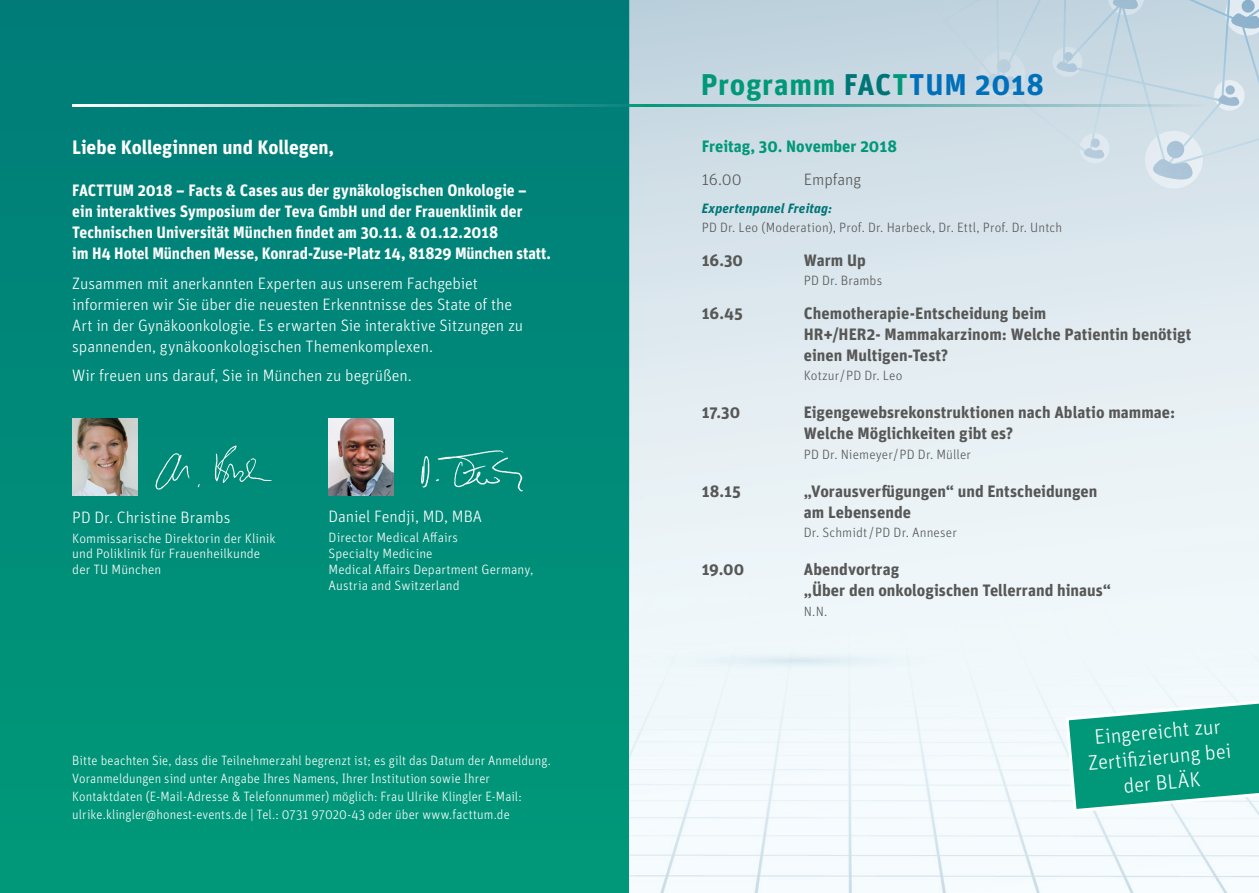
<style>
.page{position:relative;width:1259px;height:893px;background:#fff}
.page>*{position:absolute;margin:0;border:0;box-sizing:border-box;transform-origin:0 0}
.t1{font:700 30px "Unit OT";letter-spacing:.025em;color:#009879}
.t2{font:300 21px/25.5px "Unit OT";color:#fff;text-align:center}
.t3{font:700 19.5px "Unit OT";letter-spacing:-.005em;color:#fff}
.t4{font:700 16.5px/21px "Unit OT";color:#575756}
.t5{font:300 16.5px/21px "Unit OT";letter-spacing:-.005em;color:#fff}
.t6{font:700 16.5px/21px "Unit OT";color:#fff;scale:.95 1}
.t7{font:700 16.5px "Unit OT";color:#009879}
.t8{font:300 16.5px "Unit OT";letter-spacing:-.005em;color:#575756}
.t9{font:300 13.5px/18px "Unit OT";letter-spacing:.01em;color:#fff;scale:.96 1}
.t10{font:300 13.5px/15.8px "Unit OT";letter-spacing:.01em;color:#fff}
.Name{font:300 13.5px "Unit OT";letter-spacing:.005em;color:#575756}
.Refs{font:300 13.5px "Unit Pro";letter-spacing:.01em;color:#575756}
.TAg{font:italic 700 13.5px "Unit Pro";letter-spacing:.015em;color:#007576}
.s1{color:#007576}
.s2{color:#0070ba}
</style>
<div class="page">
<div style="left:0;top:0;width:629px;height:893px;background:linear-gradient(to bottom,#017c79,#009979)"></div>
<div style="left:629px;top:0;width:630px;height:893px;background:linear-gradient(to right,#dbe7ed,#e2ecf1)"></div>
<svg style="left:596px;top:0;width:663px;height:157px"></svg>
<svg style="left:661px;top:0;width:56px;height:8px"></svg>
<div style="left:737px;top:5px;width:46px;height:46px;background:#bed2dd"></div>
<svg style="left:1213px;top:80px;width:32px;height:32px"></svg>
<svg style="left:1224px;top:0;width:35px;height:36px"></svg>
<div style="left:850px;top:27px;width:61px;height:61px;background:#c5d7e1"></div>
<svg style="left:1143px;top:130px;width:59px;height:61px"></svg>
<svg style="left:905px;top:0;width:52px;height:9px"></svg>
<svg style="left:978px;top:51px;width:48px;height:46px"></svg>
<svg style="left:1051px;top:47px;width:32px;height:30px"></svg>
<svg style="left:1078px;top:133px;width:32px;height:31px"></svg>
<svg style="left:1106px;top:0;width:39px;height:15px"></svg>
<div style="left:629px;top:464px;width:630px;height:429px;background:#f0f8fa"></div>
<svg style="left:648px;top:104px;width:557px;height:2px"></svg>
<hr style="left:72px;top:104px;width:576px;height:2px;background:#fff">
<img style="left:415px;top:449px;width:113px;height:45px">
<img style="left:153px;top:445px;width:119px;height:44px">
<svg style="left:1063px;top:689px;width:196px;height:125px"></svg>
<img style="left:328px;top:419px;width:66px;height:77px">
<img style="left:72px;top:419px;width:65px;height:77px">
<p class="t3" style="left:72px;top:135px;width:263px">Liebe Kolleginnen und Kollegen,</p>
<p class="t6" style="left:72px;top:180px;width:505px">FACTTUM 2018 – Facts &amp; Cases aus der gynäkologischen Onkologie – ein interaktives Symposium der Teva GmbH und der Frauenklinik der Technischen Universität München findet am 30.11. &amp; 01.12.2018<br>im H4 Hotel München Messe, Konrad-Zuse-Platz 14, 81829 München statt.</p>
<p class="t5" style="left:72px;top:273px;width:452px">Zusammen mit anerkannten Experten aus unserem Fachgebiet informieren wir Sie über die neuesten Erkenntnisse des State of the Art in der Gynäkoonkologie. Es erwarten Sie interaktive Sitzungen zu spannenden, gynäkoonkologischen Themenkomplexen.</p>
<p class="t5" style="left:72px;top:365px;width:341px">Wir freuen uns darauf, Sie in München zu begrüßen.</p>
<p class="t5" style="left:72px;top:506px;width:160px">PD Dr. Christine Brambs</p>
<p class="t10" style="left:72px;top:530px;width:205px">Kommissarische Direktorin der Klinik und Poliklinik für Frauenheilkunde der TU München</p>
<p class="t5" style="left:328px;top:506px;width:155px">Daniel Fendji, MD, MBA</p>
<p class="t10" style="left:328px;top:530px;width:131px">Director Medical Affairs<br>Specialty Medicine</p>
<p class="t10" style="left:328px;top:561px;width:206px">Medical Affairs Department Germany,<br>Austria and Switzerland</p>
<p class="t9" style="left:72px;top:752px;width:500px">Bitte beachten Sie, dass die Teilnehmerzahl begrenzt ist; es gilt das Datum der Anmeldung.<br>Voranmeldungen sind unter Angabe Ihres Namens, Ihrer Institution sowie Ihrer Kontaktdaten (E-Mail-Adresse &amp; Telefonnummer) möglich: Frau Ulrike Klingler E-Mail: ulrike.klingler@honest-events.de | Tel.: 0731 97020-43 oder über www.facttum.de</p>
<p class="t1" style="left:701px;top:65px;width:345px">Programm <span class="s1">FAC</span>T<span class="s2">TUM 2018</span></p>
<p class="t7" style="left:702px;top:135px;width:197px">Freitag, 30. November 2018</p>
<p class="t8" style="left:702px;top:170px;width:41px">16.00</p>
<p class="t8" style="left:804px;top:170px;width:59px">Empfang</p>
<p class="TAg" style="left:702px;top:199px;width:132px">Expertenpanel Freitag:</p>
<p class="Refs" style="left:702px;top:218px;width:362px">PD Dr. Leo (Moderation), Prof. Dr. Harbeck, Dr. Ettl, Prof. Dr. Untch</p>
<p class="t4" style="left:702px;top:249px;width:43px">16.30</p>
<p class="t4" style="left:804px;top:249px;width:64px">Warm Up</p>
<p class="Name" style="left:804px;top:272px;width:80px">PD Dr. Brambs</p>
<p class="t4" style="left:702px;top:302px;width:43px">16.45</p>
<p class="t4" style="left:804px;top:302px;width:389px">Chemotherapie-Entscheidung beim<br>HR+/HER2- Mammakarzinom: Welche Patientin benötigt einen Multigen-Test?</p>
<p class="Name" style="left:804px;top:368px;width:100px">Kotzur/PD Dr. Leo</p>
<p class="t4" style="left:702px;top:402px;width:40px">17.30</p>
<p class="t4" style="left:804px;top:402px;width:373px">Eigengewebsrekonstruktionen nach Ablatio mammae:<br>Welche Möglichkeiten gibt es?</p>
<p class="Name" style="left:804px;top:446px;width:169px">PD Dr. Niemeyer/PD Dr. Müller</p>
<p class="t4" style="left:702px;top:480px;width:41px">18.15</p>
<p class="t4" style="left:804px;top:480px;width:295px">„Vorausverfügungen“ und Entscheidungen am Lebensende</p>
<p class="Name" style="left:804px;top:525px;width:154px">Dr. Schmidt /PD Dr. Anneser</p>
<p class="t4" style="left:702px;top:559px;width:44px">19.00</p>
<p class="t4" style="left:804px;top:559px;width:309px">Abendvortrag<br>„Über den onkologischen Tellerrand hinaus“</p>
<p class="Name" style="left:804px;top:603px;width:25px">N.N.</p>
<p class="t2" style="left:1085px;top:725px;width:145px;rotate:-5deg">Eingereicht zur<br>Zertifi zierung bei der BLÄK</p>
</div>
